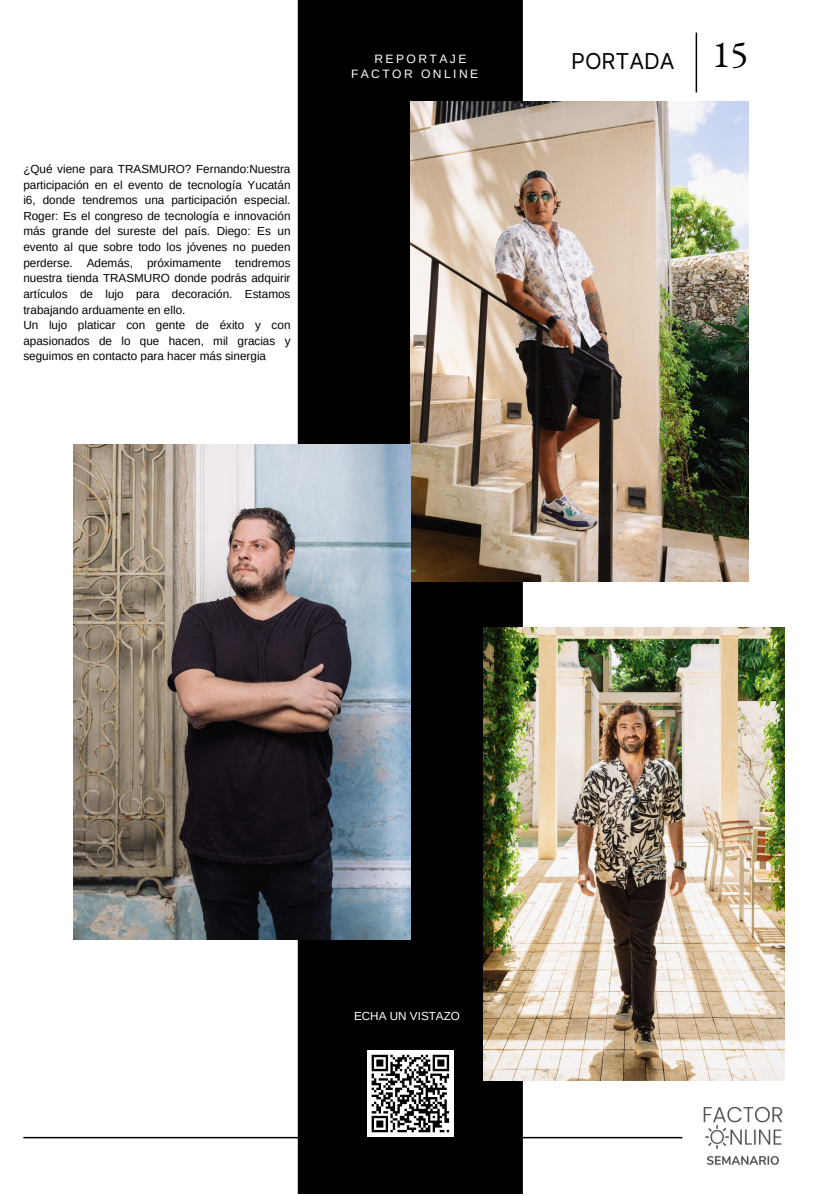
<style>
.page{position:relative;width:834px;height:1196px;background:#fff}
.page>*{position:absolute;margin:0;border:0;box-sizing:border-box;transform-origin:0 0}
.t1{font:38px "EB Garamond";color:#000}
.t2{font:21.8px "Inter";letter-spacing:-.005em;color:#000}
.t3{font:12.2px "Arimo";letter-spacing:.2em;color:#fff}
.t4{font:11.8px/15.6px "Arimo";color:#000;text-align:justify}
.t5{font:11.8px "Arimo";color:#fff}
</style>
<div class="page">
<hr style="left:695px;top:33px;width:2px;height:59px;background:#000">
<div style="left:298px;top:0;width:225px;height:1193px;background:#000"></div>
<img style="left:686px;top:1080px;width:99px;height:85px">
<hr style="left:23px;top:1136px;width:659px;height:2px;background:#000">
<img style="left:483px;top:628px;width:301px;height:452px">
<img style="left:410px;top:102px;width:339px;height:479px">
<img style="left:74px;top:444px;width:337px;height:495px">
<div style="left:367px;top:1050px;width:87px;height:87px;background:#fff"></div>
<svg style="left:371px;top:1054px;width:79px;height:79px"></svg>
<p class="t4" style="left:23px;top:161px;width:269px">¿Qué viene para TRASMURO? Fernando:Nuestra participación en el evento de tecnología Yucatán i6, donde tendremos una participación especial.<br>Roger: Es el congreso de tecnología e innovación más grande del sureste del país. Diego: Es un evento al que sobre todo los jóvenes no pueden perderse. Además, próximamente tendremos nuestra tienda TRASMURO donde podrás adquirir artículos de lujo para decoración. Estamos trabajando arduamente en ello.</p>
<p class="t4" style="left:23px;top:317px;width:269px">Un lujo platicar con gente de éxito y con apasionados de lo que hacen, mil gracias y seguimos en contacto para hacer más sinergia</p>
<p class="t3" style="left:374px;top:52px;width:93px">REPORTAJE</p>
<p class="t3" style="left:351px;top:67px;width:129px">FACTOR ONLINE</p>
<p class="t2" style="left:571px;top:48px;width:105px">PORTADA</p>
<p class="t1" style="left:712px;top:29px;width:38px">15</p>
<p class="t5" style="left:354px;top:1009px;width:107px">ECHA UN VISTAZO</p>
</div>
